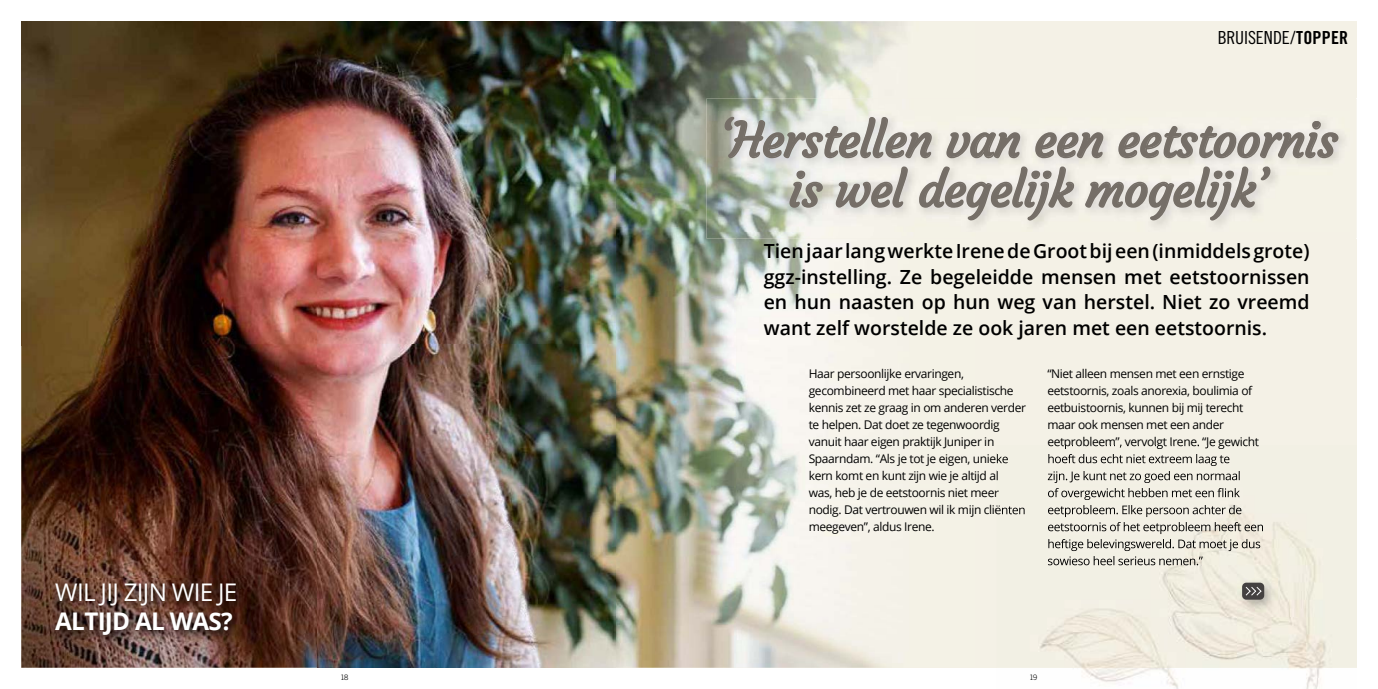
<style>
.page{position:relative;width:1378px;height:689px;background:#fff}
.page>*{position:absolute;margin:0;border:0;box-sizing:border-box;transform-origin:0 0}
.t1{font:48px/49.5px "Courgette";letter-spacing:-.02em;color:#756e67;text-align:center}
.t2{font:24.3px "Open Sans";letter-spacing:-.03em;color:#fff}
.t3{font:700 24.3px "Open Sans";letter-spacing:-.03em;color:#fff}
.t4{font:600 19.5px/25.5px "Open Sans";color:#000;text-align:justify}
.t5{font:18px "Trade Gothic LT Std Cn 18";letter-spacing:-.005em;color:#000}
.t6{font:12px/17px "Open Sans";letter-spacing:-.03em;color:#000}
.t7{font:300 7.5px "Trade Gothic LT Std";color:#000}
.s1{font-family:"Trade Gothic LT Std Bd Cn 20"}
</style>
<div class="page">
<img style="left:615px;top:21px;width:74px;height:647px">
<img style="left:21px;top:21px;width:594px;height:647px">
<img style="left:50px;top:578px;width:197px;height:69px">
<div style="left:689px;top:21px;width:667px;height:647px;background:#f4f1e6"></div>
<img style="left:689px;top:21px;width:213px;height:108px">
<img style="left:689px;top:129px;width:47px;height:539px">
<img style="left:736px;top:238px;width:146px;height:430px">
<img style="left:809px;top:437px;width:73px;height:12px">
<img style="left:809px;top:454px;width:73px;height:12px">
<img style="left:810px;top:471px;width:72px;height:12px">
<img style="left:809px;top:488px;width:73px;height:12px">
<img style="left:810px;top:505px;width:72px;height:12px">
<img style="left:706px;top:99px;width:651px;height:139px">
<img style="left:719px;top:111px;width:630px;height:121px">
<svg style="left:723px;top:60px;width:616px;height:162px"></svg>
<img style="left:1081px;top:668px;width:241px;height:21px">
<img style="left:1040px;top:479px;width:286px;height:189px">
<svg style="left:997px;top:454px;width:11px;height:38px"></svg>
<img style="left:997px;top:505px;width:28px;height:10px">
<img style="left:1048px;top:445px;width:211px;height:4px">
<img style="left:1048px;top:454px;width:182px;height:12px">
<img style="left:1048px;top:471px;width:192px;height:12px">
<img style="left:1048px;top:488px;width:194px;height:12px">
<img style="left:1048px;top:505px;width:194px;height:12px">
<img style="left:1048px;top:522px;width:216px;height:12px">
<img style="left:1048px;top:539px;width:212px;height:12px">
<img style="left:1048px;top:556px;width:154px;height:9px">
<img style="left:1237px;top:578px;width:40px;height:35px">
<div style="left:1242px;top:583px;width:22px;height:17px;background:#444141;border-radius:4px"></div>
<svg style="left:1245px;top:587px;width:17px;height:9px"></svg>
<svg style="left:1217px;top:488px;width:6px;height:9px"></svg>
<h2 class="t2" style="left:55px;top:576px;width:184px">WIL JIJ ZIJN WIE JE</h2>
<h2 class="t3" style="left:55px;top:604px;width:179px">ALTIJD AL WAS?</h2>
<h3 class="t5" style="left:1217px;top:27px;width:132px">BRUISENDE/<span class="s1">TOPPER</span></h3>
<h1 class="t1" style="left:719px;top:116px;width:620px">‘Herstellen van een eetstoornis is wel degelijk mogelijk’</h1>
<h3 class="t4" style="left:764px;top:238px;width:547px">Tien jaar lang werkte Irene de Groot bij een (inmiddels grote) ggz-instelling. Ze begeleidde mensen met eetstoornissen en hun naasten op hun weg van herstel. Niet zo vreemd want zelf worstelde ze ook jaren met een eetstoornis.</h3>
<p class="t6" style="left:809px;top:365px;width:219px">Haar persoonlijke ervaringen, gecombineerd met haar specialistische kennis zet ze graag in om anderen verder te helpen. Dat doet ze tegenwoordig vanuit haar eigen praktijk Juniper in Spaarndam. “Als je tot je eigen, unieke kern komt en kunt zijn wie je altijd al<br>was, heb je de eetstoornis niet meer nodig. Dat vertrouwen wil ik mijn cliënten meegeven”, aldus Irene.</p>
<p class="t6" style="left:1047px;top:365px;width:213px">“Niet alleen mensen met een ernstige eetstoornis, zoals anorexia, boulimia of eetbuistoornis, kunnen bij mij terecht maar ook mensen met een ander eetprobleem”, vervolgt Irene. “Je gewicht</p>
<p class="t7" style="left:340px;top:672px;width:9px">18</p>
<p class="t7" style="left:1029px;top:672px;width:9px">19</p>
</div>
